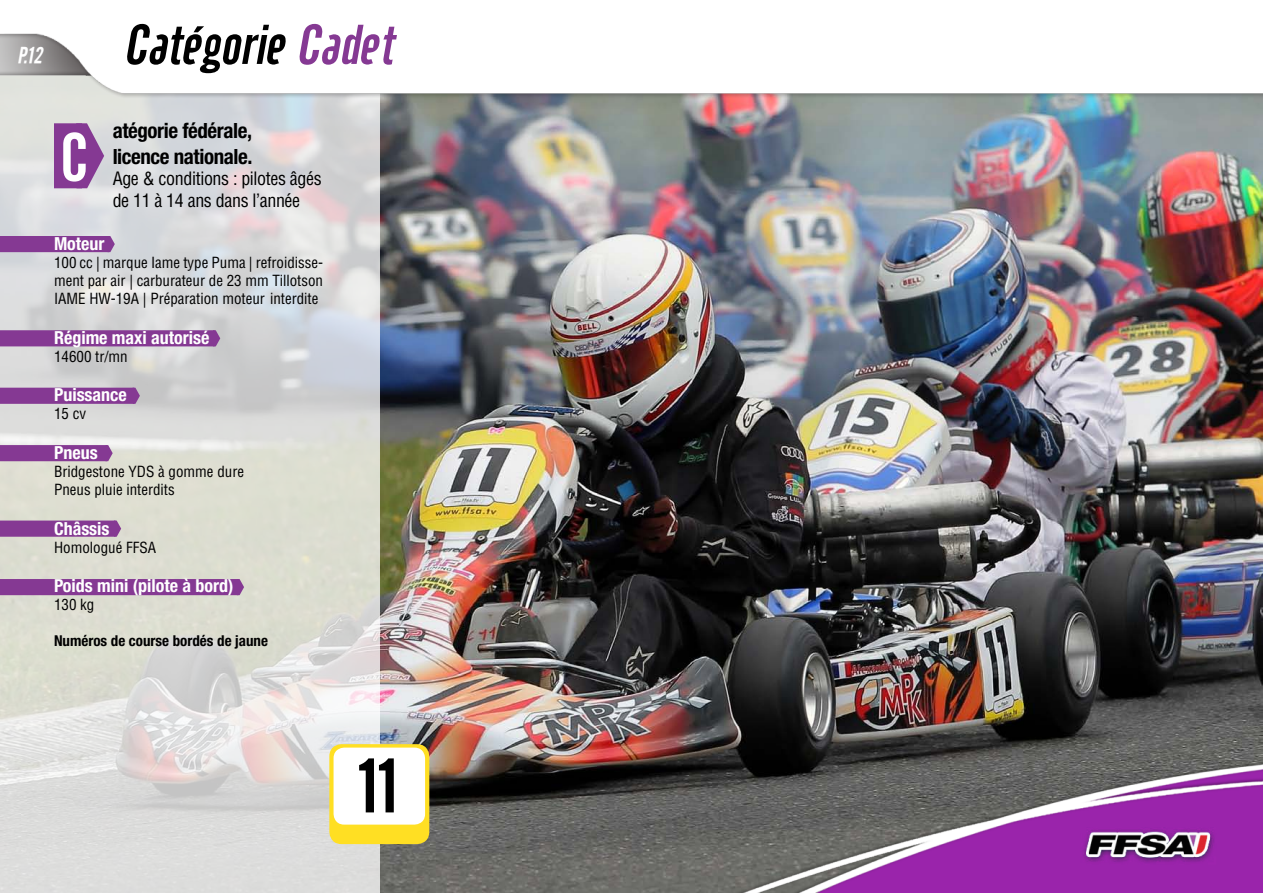
<style>
.page{position:relative;width:1263px;height:893px;background:#fff}
.page>*{position:absolute;margin:0;border:0;box-sizing:border-box;transform-origin:0 0}
.t1{font:76.5px "Cafeta";color:#000}
.t2{font:66.9px "Cafeta";color:#fff}
.t3{font:italic 55.5px "Cafeta";color:#000}
.t4{font:italic 22.5px "Cafeta";color:#fff}
.t5{font:700 condensed 21px/25.2px "Helvetica Neue LT Std";letter-spacing:-.02em;color:#000}
.t6{font:700 condensed 18px "Helvetica Neue LT Std";color:#fff}
.t7{font:condensed 18px/21.6px "Helvetica LT Std";letter-spacing:-.02em;color:#000}
.t8{font:condensed 15px/18px "Helvetica LT Std";color:#000;text-align:justify}
.t9{font:700 condensed 15px "Helvetica Neue LT Std";color:#000}
.s1{color:#853993}
</style>
<div class="page">
<img style="left:379px;top:93px;width:884px;height:800px">
<svg style="left:0;top:33px;width:379px;height:860px;background:#dcdcd9"></svg>
<svg style="left:54px;top:123px;width:50px;height:65px;background:#93549f"></svg>
<div style="left:329px;top:744px;width:100px;height:100px;background:#ffdf23;border-radius:12px"></div>
<div style="left:334px;top:748px;width:91px;height:77px;background:#fff;border-radius:11px"></div>
<div style="left:0;top:236px;width:115px;height:16px;background:#853993"></div>
<svg style="left:0;top:330px;width:220px;height:16px;background:#863c94"></svg>
<svg style="left:0;top:388px;width:140px;height:16px;background:#863c94"></svg>
<svg style="left:0;top:445px;width:113px;height:16px;background:#873d94"></svg>
<svg style="left:0;top:521px;width:121px;height:16px;background:#873e95"></svg>
<div style="left:0;top:579px;width:244px;height:16px;background:#853993"></div>
<h3 class="t4" style="left:17px;top:42px;width:31px">P.12</h3>
<h3 class="t3" style="left:123px;top:14px;width:282px">Catégorie<span class="s1">Cadet</span></h3>
<h2 class="t2" style="left:60px;top:120px;width:29px">C</h2>
<h3 class="t5" style="left:113px;top:118px;width:141px">atégorie fédérale, licence nationale.</h3>
<p class="t7" style="left:113px;top:168px;width:211px">Age &amp; conditions : pilotes âgés de 11 à 14 ans dans l’année</p>
<p class="t6" style="left:54px;top:233px;width:52px">Moteur</p>
<p class="t8" style="left:54px;top:254px;width:271px">100 cc | marque Iame type Puma | refroidisse&shy;ment par air | carburateur de 23 mm Tillotson IAME HW-19A | Préparation moteur interdite</p>
<p class="t6" style="left:54px;top:327px;width:157px">Régime maxi autorisé</p>
<p class="t8" style="left:54px;top:347px;width:75px">14600 tr/mn</p>
<p class="t6" style="left:54px;top:384px;width:74px">Puissance</p>
<p class="t8" style="left:54px;top:405px;width:34px">15 cv</p>
<p class="t6" style="left:54px;top:442px;width:45px">Pneus</p>
<p class="t8" style="left:54px;top:462px;width:191px">Bridgestone YDS à gomme dure<br>Pneus pluie interdits</p>
<p class="t6" style="left:54px;top:517px;width:57px">Châssis</p>
<p class="t8" style="left:54px;top:538px;width:104px">Homologué FFSA</p>
<p class="t6" style="left:54px;top:575px;width:181px">Poids mini (pilote à bord)</p>
<p class="t8" style="left:54px;top:596px;width:42px">130 kg</p>
<p class="t9" style="left:54px;top:632px;width:215px">Numéros de course bordés de jaune</p>
<h1 class="t1" style="left:359px;top:743px;width:41px">11</h1>
</div>
